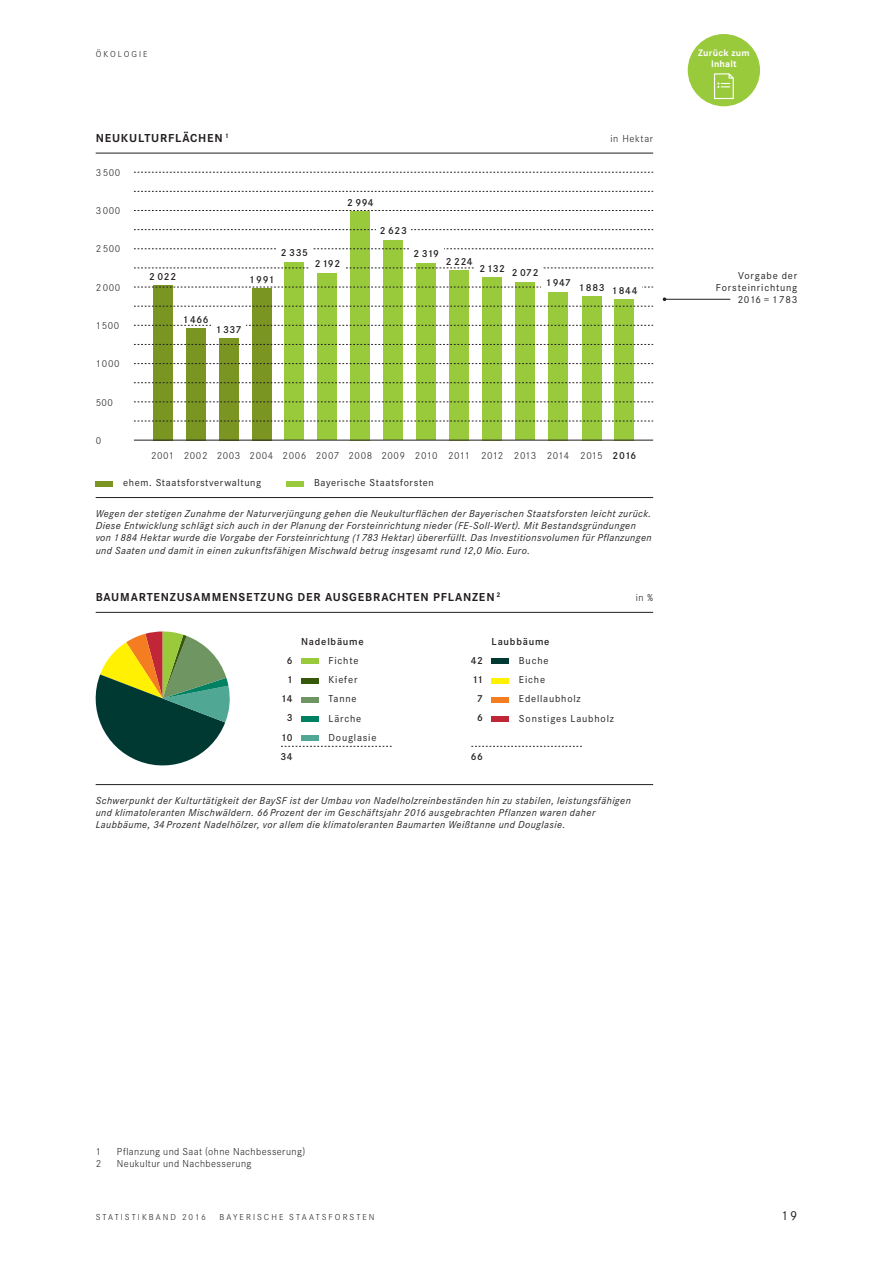
<style>
.page{position:relative;width:893px;height:1263px;background:#fff}
.page>*{position:absolute;margin:0;border:0;box-sizing:border-box;transform-origin:0 0}
.t1{font:13.5px "Corporate S";color:#231f20}
.t2{font:700 12px "Corporate S";letter-spacing:.065em;color:#231f20}
.t3{font:italic 10.5px/12.5px "Corporate S";letter-spacing:.04em;color:#231f20}
.t4{font:300 10.5px "Corporate S";letter-spacing:.045em;color:#231f20}
.t5{font:10.5px/19.2px "Corporate S";letter-spacing:.075em;color:#231f20}
.t6{font:600 10.5px/19.2px "Corporate S";letter-spacing:.06em;color:#231f20;text-align:right}
.t7{font:700 9.75px/10.8px "Corporate S";letter-spacing:.025em;color:#fff;text-align:center}
.t8{font:300 9px "Corporate S";letter-spacing:.225em;color:#231f20}
.s1{font-weight:600}
</style>
<div class="page">
<div style="left:351px;top:211px;width:19px;height:229px;background:#99ca3b"></div>
<div style="left:153px;top:285px;width:19px;height:155px;background:#7a9522"></div>
<div style="left:186px;top:328px;width:19px;height:112px;background:#7a9522"></div>
<div style="left:219px;top:338px;width:19px;height:102px;background:#7a9522"></div>
<div style="left:252px;top:288px;width:19px;height:152px;background:#7a9522"></div>
<div style="left:285px;top:261px;width:19px;height:179px;background:#99ca3b"></div>
<div style="left:318px;top:272px;width:19px;height:168px;background:#99ca3b"></div>
<div style="left:384px;top:239px;width:19px;height:201px;background:#99ca3b"></div>
<div style="left:417px;top:263px;width:19px;height:177px;background:#99ca3b"></div>
<div style="left:450px;top:270px;width:19px;height:170px;background:#99ca3b"></div>
<div style="left:549px;top:291px;width:19px;height:149px;background:#99ca3b"></div>
<div style="left:582px;top:296px;width:19px;height:144px;background:#99ca3b"></div>
<div style="left:615px;top:299px;width:19px;height:141px;background:#99ca3b"></div>
<div style="left:516px;top:282px;width:19px;height:158px;background:#99ca3b"></div>
<div style="left:483px;top:277px;width:19px;height:163px;background:#99ca3b"></div>
<div style="left:96px;top:481px;width:17px;height:5px;background:#7a9522"></div>
<div style="left:287px;top:481px;width:17px;height:5px;background:#99ca3b"></div>
<hr style="left:96px;top:497px;width:557px;height:1px;background:#231f20">
<hr style="left:96px;top:153px;width:557px;height:1px;background:#231f20">
<hr style="left:134px;top:440px;width:519px;height:1px;background:#231f20">
<svg style="left:134px;top:344px;width:519px;height:1px"></svg>
<svg style="left:134px;top:363px;width:519px;height:1px"></svg>
<svg style="left:134px;top:382px;width:519px;height:1px"></svg>
<svg style="left:134px;top:402px;width:519px;height:1px"></svg>
<svg style="left:134px;top:421px;width:519px;height:1px"></svg>
<svg style="left:134px;top:325px;width:519px;height:1px"></svg>
<svg style="left:134px;top:306px;width:519px;height:1px"></svg>
<svg style="left:134px;top:287px;width:519px;height:1px"></svg>
<svg style="left:134px;top:268px;width:519px;height:1px"></svg>
<svg style="left:134px;top:248px;width:519px;height:1px"></svg>
<svg style="left:134px;top:229px;width:519px;height:1px"></svg>
<svg style="left:134px;top:210px;width:519px;height:1px"></svg>
<svg style="left:134px;top:191px;width:519px;height:1px"></svg>
<svg style="left:134px;top:172px;width:519px;height:1px"></svg>
<div style="left:212px;top:321px;width:34px;height:17px;background:#fff"></div>
<div style="left:277px;top:244px;width:34px;height:17px;background:#fff"></div>
<div style="left:310px;top:255px;width:34px;height:17px;background:#fff"></div>
<div style="left:376px;top:222px;width:34px;height:17px;background:#fff"></div>
<div style="left:409px;top:246px;width:34px;height:17px;background:#fff"></div>
<div style="left:541px;top:274px;width:34px;height:17px;background:#fff"></div>
<div style="left:574px;top:279px;width:34px;height:17px;background:#fff"></div>
<div style="left:607px;top:282px;width:34px;height:17px;background:#fff"></div>
<div style="left:508px;top:264px;width:34px;height:18px;background:#fff"></div>
<div style="left:475px;top:260px;width:34px;height:17px;background:#fff"></div>
<hr style="left:664px;top:299px;width:66px;height:1px;background:#231f20">
<hr style="left:96px;top:612px;width:557px;height:1px;background:#231f20">
<hr style="left:96px;top:784px;width:557px;height:1px;background:#231f20">
<div style="left:301px;top:659px;width:17px;height:5px;background:#99ca3b"></div>
<div style="left:301px;top:678px;width:17px;height:5px;background:#37570a"></div>
<div style="left:301px;top:697px;width:17px;height:5px;background:#6e9562"></div>
<div style="left:301px;top:716px;width:17px;height:5px;background:#008164"></div>
<div style="left:301px;top:735px;width:17px;height:6px;background:#4fa794"></div>
<div style="left:492px;top:659px;width:17px;height:5px;background:#003932"></div>
<div style="left:492px;top:678px;width:17px;height:5px;background:#fff101"></div>
<div style="left:492px;top:697px;width:17px;height:5px;background:#f47d21"></div>
<div style="left:492px;top:716px;width:17px;height:5px;background:#c02636"></div>
<svg style="left:281px;top:746px;width:111px;height:1px"></svg>
<svg style="left:471px;top:746px;width:111px;height:1px"></svg>
<svg style="left:95px;top:631px;width:135px;height:135px"></svg>
<div style="left:688px;top:34px;width:72px;height:72px;background:#99ca3b;border-radius:50%"></div>
<svg style="left:714px;top:73px;width:20px;height:26px"></svg>
<p class="t8" style="left:96px;top:49px;width:54px">ÖKOLOGIE</p>
<p class="t7" style="left:698px;top:47px;width:53px">Zurück zum<br>Inhalt</p>
<p class="t2" style="left:96px;top:130px;width:135px">NEUKULTURFLÄCHEN <sup>1</sup></p>
<p class="t4" style="left:610px;top:132px;width:44px">in Hektar</p>
<p class="t4" style="left:96px;top:166px;width:26px">3 500</p>
<p class="t4" style="left:96px;top:205px;width:26px">3 000</p>
<p class="t4" style="left:96px;top:243px;width:26px">2 500</p>
<p class="t4" style="left:96px;top:281px;width:26px">2 000</p>
<p class="t4" style="left:96px;top:320px;width:25px">1500</p>
<p class="t4" style="left:96px;top:358px;width:25px">1000</p>
<p class="t4" style="left:96px;top:396px;width:19px">500</p>
<p class="t4" style="left:96px;top:434px;width:7px">0</p>
<p class="t5" style="left:123px;top:473px;width:140px">ehem. Staatsforstverwaltung</p>
<p class="t5" style="left:314px;top:473px;width:121px">Bayerische Staatsforsten</p>
<p class="t6" style="left:347px;top:193px;width:28px">2 994</p>
<p class="t6" style="left:380px;top:221px;width:29px">2 623</p>
<p class="t6" style="left:281px;top:243px;width:29px">2 335</p>
<p class="t6" style="left:413px;top:244px;width:27px">2 319</p>
<p class="t6" style="left:446px;top:252px;width:28px">2 224</p>
<p class="t6" style="left:315px;top:254px;width:27px">2192</p>
<p class="t6" style="left:479px;top:259px;width:27px">2132</p>
<p class="t6" style="left:512px;top:263px;width:28px">2 072</p>
<p class="t6" style="left:149px;top:267px;width:29px">2 022</p>
<p class="t6" style="left:249px;top:270px;width:27px">1991</p>
<p class="t6" style="left:545px;top:273px;width:27px">1 947</p>
<p class="t6" style="left:578px;top:279px;width:61px">1883 1844</p>
<p class="t6" style="left:183px;top:310px;width:28px">1466</p>
<p class="t6" style="left:216px;top:320px;width:27px">1337</p>
<p class="t4" style="left:151px;top:450px;width:487px">2001 2002 2003 2004 2006 2007 2008 2009 2010 2011 2012 2013 2014 2015 <span class="s1">2016</span></p>
<p class="t3" style="left:96px;top:507px;width:557px">Wegen der stetigen Zunahme der Naturverjüngung gehen die Neukulturflächen der Bayerischen Staatsforsten leicht zurück.<br>Diese Entwicklung schlägt sich auch in der Planung der Forsteinrichtung nieder (FE-Soll-Wert). Mit Bestandsgründungen von 1 884 Hektar wurde die Vorgabe der Forsteinrichtung (1 783 Hektar) übererfüllt. Das Investitionsvolumen für Pflanzungen und Saaten und damit in einen zukunftsfähigen Mischwald betrug insgesamt rund 12,0 Mio. Euro.</p>
<p class="t2" style="left:96px;top:589px;width:406px">BAUMARTENZUSAMMENSETZUNG DER AUSGEBRACHTEN PFLANZEN <sup>2</sup></p>
<p class="t4" style="left:636px;top:592px;width:19px">in %</p>
<p class="t6" style="left:301px;top:632px;width:64px">Nadelbäume</p>
<p class="t5" style="left:328px;top:651px;width:50px">Fichte<br>Kiefer<br>Tanne<br>Lärche<br>Douglasie</p>
<p class="t6" style="left:492px;top:632px;width:59px">Laubbäume</p>
<p class="t5" style="left:519px;top:651px;width:97px">Buche<br>Eiche<br>Edellaubholz<br>Sonstiges Laubholz</p>
<p class="t6" style="left:471px;top:651px;width:14px">42<br>11<br>7<br>6</p>
<p class="t6" style="left:471px;top:747px;width:14px">66</p>
<p class="t3" style="left:96px;top:794px;width:537px">Schwerpunkt der Kulturtätigkeit der BaySF ist der Umbau von Nadelholzreinbeständen hin zu stabilen, leistungsfähigen und klimatoleranten Mischwäldern. 66 Prozent der im Geschäftsjahr 2016 ausgebrachten Pflanzen waren daher<br>Laubbäume, 34 Prozent Nadelhölzer, vor allem die klimatoleranten Baumarten Weißtanne und Douglasie.</p>
<p class="t6" style="left:280px;top:651px;width:14px">6<br>1<br>14<br>3<br>10<br>34</p>
<p class="t5" style="left:716px;top:269px;width:83px;line-height:12px;text-align:right">Vorgabe der<br>Forsteinrichtung<br>2016 = 1 783</p>
<p class="t4" style="left:96px;top:1145px;width:7px">1</p>
<p class="t4" style="left:117px;top:1145px;width:190px">Pflanzung und Saat (ohne Nachbesserung)</p>
<p class="t4" style="left:96px;top:1158px;width:7px">2</p>
<p class="t4" style="left:117px;top:1158px;width:136px">Neukultur und Nachbesserung</p>
<p class="t8" style="left:96px;top:1212px;width:111px">STATISTIKBAND 2016</p>
<p class="t8" style="left:220px;top:1212px;width:156px">BAYERISCHE STAATSFORSTEN</p>
<p class="t1" style="left:781px;top:1207px;width:18px">19</p>
</div>
